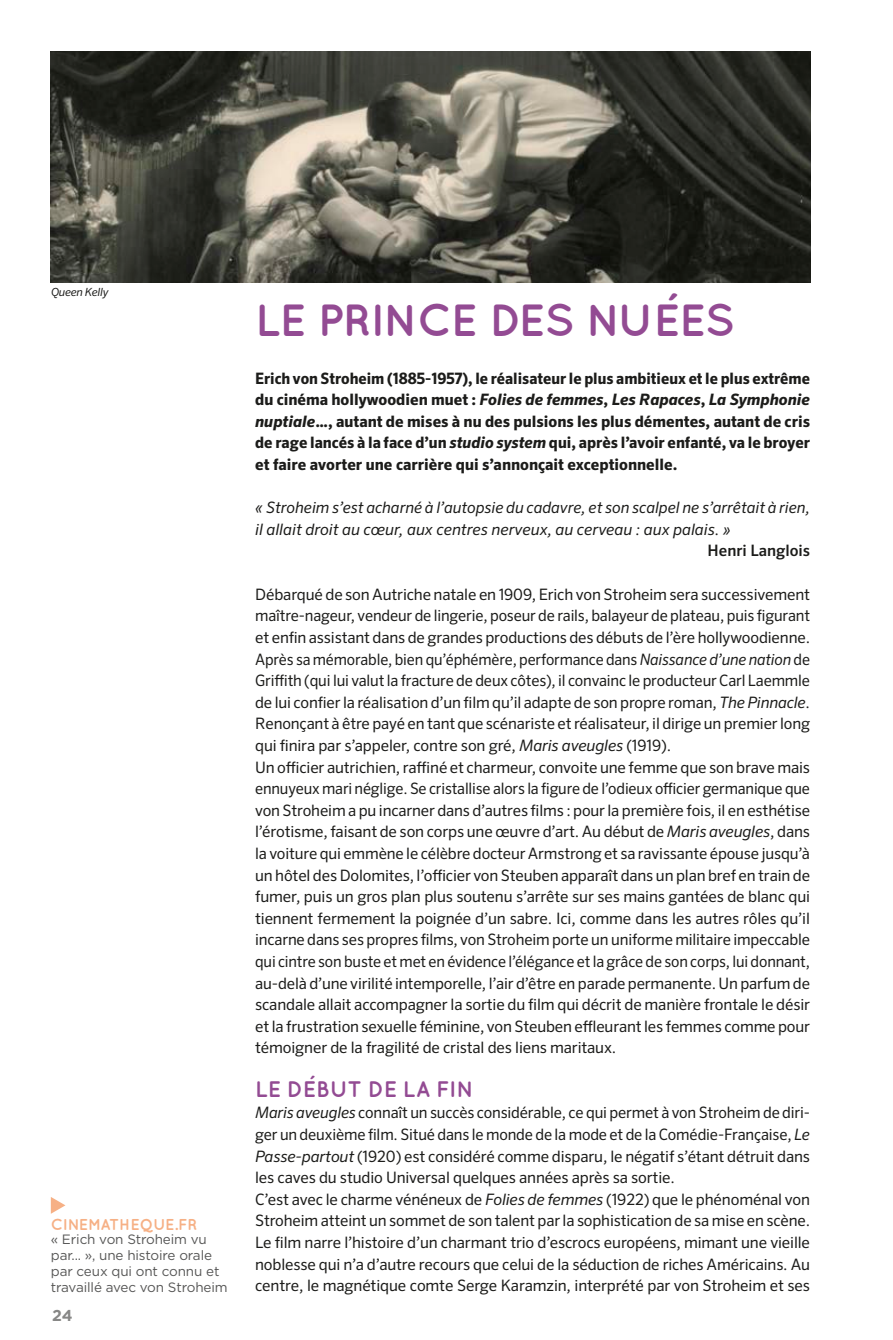
<style>
.page{position:relative;width:893px;height:1340px;background:#fff}
.page>*{position:absolute;margin:0;border:0;box-sizing:border-box;transform-origin:0 0}
.t1{font:700 45px "Quicksand";letter-spacing:-.02em;color:#934b93}
.t2{font:700 22.5px "Quicksand";letter-spacing:.005em;color:#934b93}
.t3{font:15.75px/21.6px "Sero Pro";letter-spacing:-.01em;color:#1c1c1a}
.t4{font:700 15.75px/21.6px "Sero Pro";color:#1c1c1a;text-align:justify;scale:.96 1}
.t5{font:italic 15.75px/21.6px "Sero Pro";color:#1c1c1a}
.t6{font:700 15.75px "Quicksand";color:#f6b085}
.t7{font:500 15.75px "Sero Pro";color:#1c1c1a}
.t8{font:700 15.75px "Gotham HTF";color:#878786}
.t9{font:13.5px/16.2px "Gotham HTF";letter-spacing:-.01em;color:#565655}
.t10{font:italic 11.25px "Sero Pro";letter-spacing:-.02em;color:#1c1c1a}
.s1{font-style:italic}
</style>
<div class="page">
<svg style="left:51px;top:1197px;width:14px;height:16px"></svg>
<img style="left:51px;top:51px;width:759px;height:232px">
<p class="t10" style="left:51px;top:286px;width:59px">Queen Kelly</p>
<p class="t6" style="left:51px;top:1214px;width:148px">CINEMATHEQUE.FR</p>
<p class="t9" style="left:51px;top:1230px;width:178px">« Erich von Stroheim vu par... », une histoire orale par ceux qui ont connu et travaillé avec von Stroheim</p>
<p class="t8" style="left:52px;top:1306px;width:22px">24</p>
<h1 class="t1" style="left:255px;top:293px;width:481px">LE PRINCE DES NUÉES</h1>
<p class="t4" style="left:255px;top:367px;width:580px">Erich von Stroheim (1885-1957), le réalisateur le plus ambitieux et le plus extrême du cinéma hollywoodien muet : <span class="s1">Folies de femmes</span>, <span class="s1">Les Rapaces</span>, <span class="s1">La Symphonie nuptiale</span>…, autant de mises à nu des pulsions les plus démentes, autant de cris de rage lancés à la face d’un <span class="s1">studio system</span> qui, après l’avoir enfanté, va le broyer et faire avorter une carrière qui s’annonçait exceptionnelle.</p>
<p class="t5" style="left:255px;top:496px;width:556px">« Stroheim s’est acharné à l’autopsie du cadavre, et son scalpel ne s’arrêtait à rien, il allait droit au cœur, aux centres nerveux, au cerveau : aux palais. »</p>
<p class="t7" style="left:708px;top:541px;width:104px">Henri Langlois</p>
<p class="t3" style="left:255px;top:583px;width:556px">Débarqué de son Autriche natale en 1909, Erich von Stroheim sera successivement maître-nageur, vendeur de lingerie, poseur de rails, balayeur de plateau, puis figurant et enfin assistant dans de grandes productions des débuts de l’ère hollywoodienne.<br>Après sa mémorable, bien qu’éphémère, performance dans <span class="s1">Naissance d’une nation</span> de Griffith (qui lui valut la fracture de deux côtes), il convainc le producteur Carl Laemmle de lui confier la réalisation d’un film qu’il adapte de son propre roman, <span class="s1">The Pinnacle</span>.<br>Renonçant à être payé en tant que scénariste et réalisateur, il dirige un premier long qui finira par s’appeler, contre son gré, <span class="s1">Maris aveugles</span> (1919).<br>Un officier autrichien, raffiné et charmeur, convoite une femme que son brave mais ennuyeux mari néglige. Se cristallise alors la figure de l’odieux officier germanique que von Stroheim a pu incarner dans d’autres films : pour la première fois, il en esthétise l’érotisme, faisant de son corps une œuvre d’art. Au début de <span class="s1">Maris aveugles</span>, dans la voiture qui emmène le célèbre docteur Armstrong et sa ravissante épouse jusqu’à un hôtel des Dolomites, l’officier von Steuben apparaît dans un plan bref en train de fumer, puis un gros plan plus soutenu s’arrête sur ses mains gantées de blanc qui tiennent fermement la poignée d’un sabre. Ici, comme dans les autres rôles qu’il incarne dans ses propres films, von Stroheim porte un uniforme militaire impeccable qui cintre son buste et met en évidence l’élégance et la grâce de son corps, lui donnant, au-delà d’une virilité intemporelle, l’air d’être en parade permanente. Un parfum de scandale allait accompagner la sortie du film qui décrit de manière frontale le désir et la frustration sexuelle féminine, von Steuben effleurant les femmes comme pour témoigner de la fragilité de cristal des liens maritaux.</p>
<h2 class="t2" style="left:255px;top:1075px;width:220px">LE DÉBUT DE LA FIN</h2>
<p class="t3" style="left:255px;top:1101px;width:556px"><span class="s1">Maris aveugles</span> connaît un succès considérable, ce qui permet à von Stroheim de diri&shy;ger un deuxième film. Situé dans le monde de la mode et de la Comédie-Française, <span class="s1">Le Passe-partout</span> (1920) est considéré comme disparu, le négatif s’étant détruit dans les caves du studio Universal quelques années après sa sortie.<br>C’est avec le charme vénéneux de <span class="s1">Folies de femmes</span> (1922) que le phénoménal von Stroheim atteint un sommet de son talent par la sophistication de sa mise en scène.<br>Le film narre l’histoire d’un charmant trio d’escrocs européens, mimant une vieille noblesse qui n’a d’autre recours que celui de la séduction de riches Américains. Au centre, le magnétique comte Serge Karamzin, interprété par von Stroheim et ses</p>
</div>
